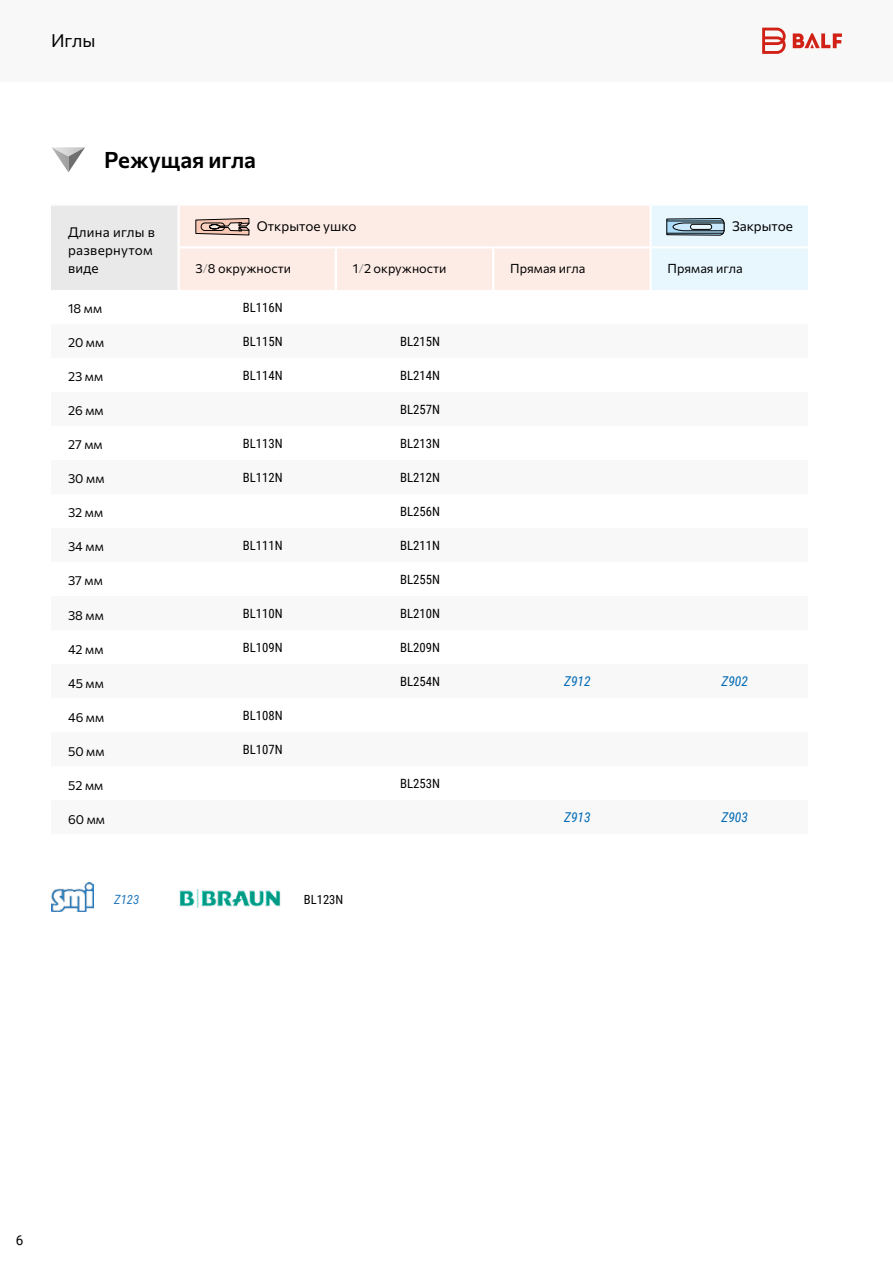
<style>
.page{position:relative;width:893px;height:1263px;background:#fff}
.page>*{position:absolute;margin:0;border:0;box-sizing:border-box;transform-origin:0 0}
.t1{font:600 22.5px "Commissioner";color:#000}
.t2{font:18px "Commissioner";color:#000}
.t3{font:13.5px/18px "Commissioner";letter-spacing:.015em;color:#000}
.t4{font:italic 13.5px "Roboto Condensed";color:#0069b4}
.t5{font:13.5px "Roboto";color:#000}
.t6{font:12.75px "Roboto Condensed";color:#000}
.t7{font:12.75px "Commissioner";color:#000}
.t8{font:italic 12.75px "Roboto Condensed";color:#2479be}
.t9{font:12.6px "Roboto Condensed";color:#000}
.s1{color:#9d9d9c}
</style>
<div class="page">
<div style="left:51px;top:205px;width:128px;height:85px;background:#e9e9e9"></div>
<hr style="left:51px;top:204px;width:128px;height:2px;background:#fff">
<hr style="left:177px;top:206px;width:3px;height:40px;background:#fff">
<hr style="left:177px;top:246px;width:159px;height:2px;background:#fff">
<hr style="left:177px;top:248px;width:3px;height:42px;background:#fff">
<svg style="left:180px;top:205px;width:628px;height:85px;background:#f4ebe8"></svg>
<div style="left:690px;top:224px;width:22px;height:5px;background:#e8f6fe;border-radius:3px"></div>
<div style="left:690px;top:224px;width:22px;height:6px;border:1px solid #000;border-radius:3px"></div>
<img style="left:51px;top:882px;width:42px;height:29px">
<img style="left:179px;top:889px;width:102px;height:19px">
<div style="left:0;top:0;width:893px;height:81px;background:#f8f8f8"></div>
<svg style="left:762px;top:28px;width:80px;height:26px"></svg>
<svg style="left:52px;top:147px;width:33px;height:25px"></svg>
<h2 class="t2" style="left:51px;top:26px;width:46px">Иглы</h2>
<h1 class="t1" style="left:104px;top:141px;width:153px">Режущая игла</h1>
<p class="t3" style="left:68px;top:222px;width:88px">Длина иглы в развернутом виде</p>
<p class="t3" style="left:257px;top:216px;width:101px">Открытое ушко</p>
<p class="t3" style="left:732px;top:216px;width:63px">Закрытое</p>
<p class="t7" style="left:196px;top:258px;width:97px">3<span class="s1">/</span>8 окружности</p>
<p class="t7" style="left:353px;top:258px;width:95px">1<span class="s1">/</span>2 окружности</p>
<p class="t7" style="left:510px;top:258px;width:77px">Прямая игла</p>
<p class="t7" style="left:668px;top:258px;width:77px">Прямая игла</p>
<p class="t7" style="left:68px;top:299px;width:36px">18 мм</p>
<p class="t6" style="left:243px;top:298px;width:41px">BL116N</p>
<p class="t7" style="left:68px;top:333px;width:38px">20 мм</p>
<p class="t6" style="left:243px;top:332px;width:41px">BL115N</p>
<p class="t6" style="left:400px;top:332px;width:41px">BL215N</p>
<p class="t7" style="left:68px;top:367px;width:37px">23 мм</p>
<p class="t6" style="left:243px;top:366px;width:41px">BL114N</p>
<p class="t6" style="left:400px;top:366px;width:41px">BL214N</p>
<p class="t7" style="left:68px;top:401px;width:37px">26 мм</p>
<p class="t6" style="left:400px;top:400px;width:41px">BL257N</p>
<p class="t7" style="left:68px;top:435px;width:36px">27 мм</p>
<p class="t6" style="left:243px;top:434px;width:41px">BL113N</p>
<p class="t6" style="left:400px;top:434px;width:41px">BL213N</p>
<p class="t7" style="left:68px;top:469px;width:38px">30 мм</p>
<p class="t6" style="left:243px;top:468px;width:41px">BL112N</p>
<p class="t6" style="left:400px;top:468px;width:41px">BL212N</p>
<p class="t7" style="left:68px;top:503px;width:37px">32 мм</p>
<p class="t6" style="left:400px;top:502px;width:41px">BL256N</p>
<p class="t7" style="left:68px;top:537px;width:37px">34 мм</p>
<p class="t6" style="left:243px;top:536px;width:41px">BL111N</p>
<p class="t6" style="left:400px;top:536px;width:41px">BL211N</p>
<p class="t7" style="left:68px;top:571px;width:36px">37 мм</p>
<p class="t6" style="left:400px;top:570px;width:41px">BL255N</p>
<p class="t7" style="left:68px;top:605px;width:37px">38 мм</p>
<p class="t6" style="left:243px;top:604px;width:41px">BL110N</p>
<p class="t6" style="left:400px;top:604px;width:41px">BL210N</p>
<p class="t7" style="left:68px;top:639px;width:37px">42 мм</p>
<p class="t6" style="left:243px;top:638px;width:41px">BL109N</p>
<p class="t6" style="left:400px;top:638px;width:41px">BL209N</p>
<p class="t7" style="left:68px;top:673px;width:37px">45 мм</p>
<p class="t6" style="left:400px;top:672px;width:41px">BL254N</p>
<p class="t4" style="left:564px;top:672px;width:28px">Z912</p>
<p class="t4" style="left:721px;top:672px;width:28px">Z902</p>
<p class="t7" style="left:68px;top:707px;width:38px">46 мм</p>
<p class="t6" style="left:243px;top:706px;width:41px">BL108N</p>
<p class="t7" style="left:68px;top:741px;width:38px">50 мм</p>
<p class="t6" style="left:243px;top:740px;width:41px">BL107N</p>
<p class="t7" style="left:68px;top:775px;width:37px">52 мм</p>
<p class="t6" style="left:400px;top:774px;width:41px">BL253N</p>
<p class="t7" style="left:68px;top:809px;width:38px">60 мм</p>
<p class="t4" style="left:564px;top:808px;width:28px">Z913</p>
<p class="t4" style="left:721px;top:808px;width:28px">Z903</p>
<p class="t8" style="left:114px;top:890px;width:27px">Z123</p>
<p class="t9" style="left:304px;top:890px;width:41px">BL123N</p>
<p class="t5" style="left:16px;top:1231px;width:9px">6</p>
</div>
